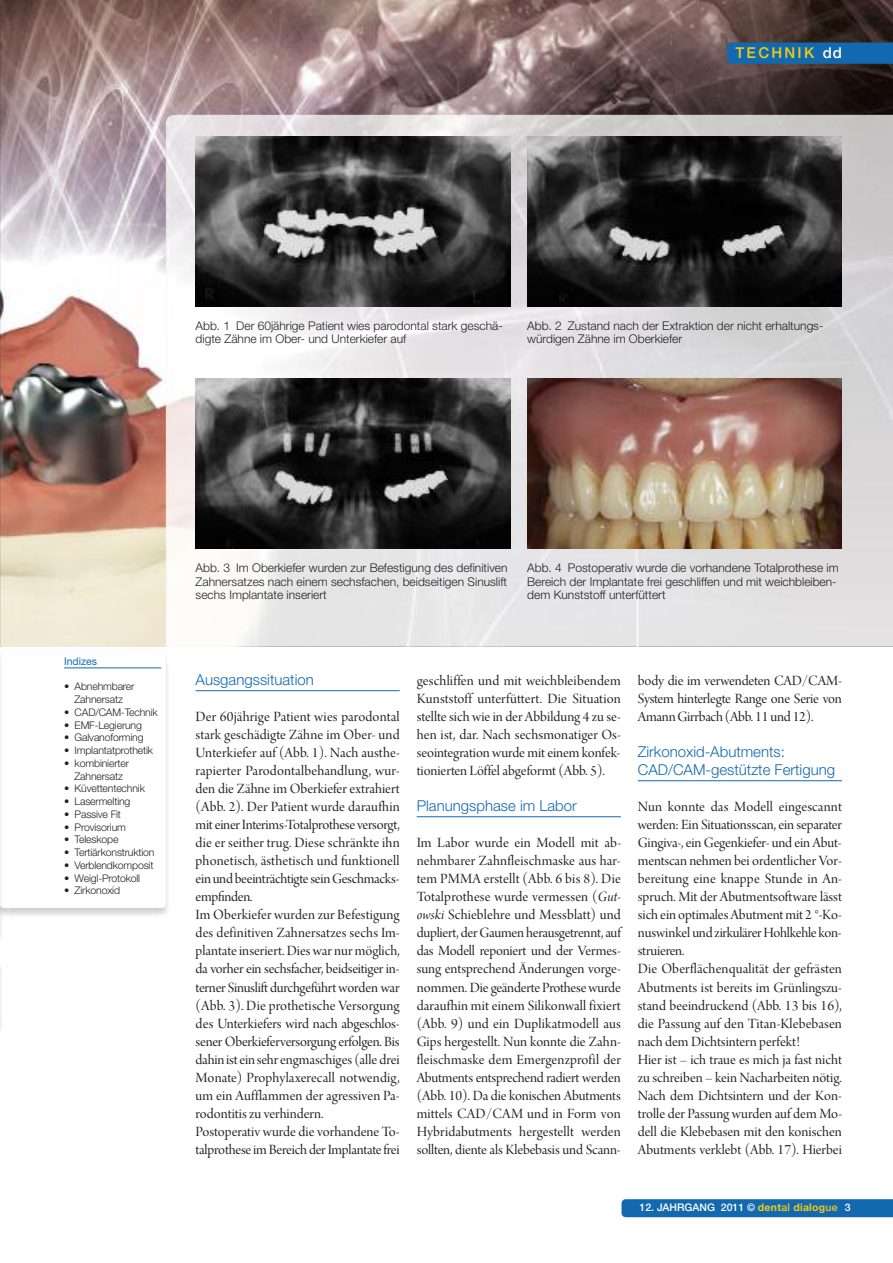
<style>
.page{position:relative;width:893px;height:1263px;background:#fff}
.page>*{position:absolute;margin:0;border:0;box-sizing:border-box;transform-origin:0 0}
.t1{font:15px/18px "Arno Pro Display";color:#222221;text-align:justify}
.t2{font:300 15px/18px "Helvetica Neue";color:#1369b0}
.t3{font:500 15px "Helvetica Neue";letter-spacing:.15em;color:#f1cb13}
.t4{font:300 12px/13.5px "Helvetica Neue";color:#222221}
.t5{font:300 10.5px/12.8px "Helvetica Neue";letter-spacing:-.015em;color:#222221;text-align:center}
.t6{font:500 10.5px "Helvetica Neue";color:#fff}
.t7{font:10.5px "Helvetica Neue";color:#1369b0}
.s1{color:#fff}
.s2{font-family:"Arno Pro Italic Display"}
.s3{font-weight:700;color:#f1cb13}
.s4{color:#f1cb13}
</style>
<div class="page">
<img style="left:0;top:0;width:893px;height:646px">
<div style="left:727px;top:43px;width:166px;height:21px;background:#1369b0"></div>
<img style="left:166px;top:644px;width:727px;height:3px">
<img style="left:166px;top:115px;width:727px;height:8px">
<div style="left:621px;top:1199px;width:272px;height:18px;background:#1369b0"></div>
<hr style="left:64px;top:668px;width:97px;height:1px;background:#1369b0">
<img style="left:0;top:967px;width:1px;height:63px">
<img style="left:196px;top:136px;width:314px;height:170px">
<img style="left:527px;top:136px;width:315px;height:170px">
<img style="left:196px;top:378px;width:314px;height:171px">
<img style="left:527px;top:379px;width:315px;height:170px">
<hr style="left:196px;top:690px;width:204px;height:1px;background:#1369b0">
<hr style="left:417px;top:816px;width:204px;height:1px;background:#1369b0">
<hr style="left:638px;top:780px;width:204px;height:1px;background:#1369b0">
<img style="left:0;top:920px;width:1px;height:16px">
<img style="left:0;top:908px;width:9px;height:12px">
<img style="left:0;top:653px;width:3px;height:255px">
<p class="t3" style="left:735px;top:47px;width:108px">TECHNIK <span class="s1">dd</span></p>
<p class="t4" style="left:196px;top:320px;width:309px">Abb. 1 Der 60jährige Patient wies parodontal stark geschä&shy;digte Zähne im Ober- und Unterkiefer auf</p>
<p class="t4" style="left:527px;top:320px;width:298px">Abb. 2 Zustand nach der Extraktion der nicht erhaltungs&shy;würdigen Zähne im Oberkiefer</p>
<p class="t7" style="left:64px;top:657px;width:35px">Indizes</p>
<p class="t5" style="left:64px;top:681px;width:72px">• Abnehmbarer<br>Zahnersatz</p>
<p class="t5" style="left:64px;top:707px;width:95px">• CAD/CAM-Technik</p>
<p class="t5" style="left:64px;top:719px;width:79px">• EMF-Legierung</p>
<p class="t5" style="left:64px;top:732px;width:81px">• Galvanoforming</p>
<p class="t5" style="left:64px;top:745px;width:91px">• Implantatprothetik</p>
<p class="t5" style="left:64px;top:758px;width:66px">• kombinierter<br>Zahnersatz</p>
<p class="t5" style="left:64px;top:783px;width:82px">• Küvettentechnik</p>
<p class="t5" style="left:64px;top:796px;width:68px">• Lasermelting</p>
<p class="t5" style="left:64px;top:809px;width:59px">• Passive Fit</p>
<p class="t5" style="left:64px;top:821px;width:63px">• Provisorium</p>
<p class="t5" style="left:64px;top:834px;width:56px">• Teleskope</p>
<p class="t5" style="left:64px;top:847px;width:92px">• Tertiärkonstruktion</p>
<p class="t5" style="left:64px;top:860px;width:91px">• Verblendkomposit</p>
<p class="t5" style="left:64px;top:872px;width:78px">• Weigl-Protokoll</p>
<p class="t5" style="left:64px;top:885px;width:58px">• Zirkonoxid</p>
<p class="t4" style="left:196px;top:562px;width:313px;text-align:justify">Abb. 3 Im Oberkiefer wurden zur Befestigung des definitiven Zahnersatzes nach einem sechsfachen, beidseitigen Sinuslift sechs Implantate inseriert</p>
<p class="t4" style="left:527px;top:562px;width:313px">Abb. 4 Postoperativ wurde die vorhandene Totalprothese im<br>Bereich der Implantate frei geschliffen und mit weichbleiben&shy;dem Kunststoff unterfüttert</p>
<p class="t2" style="left:196px;top:672px;width:120px">Ausgangssituation</p>
<p class="t1" style="left:196px;top:709px;width:206px;text-align:left">Der 60jährige Patient wies parodontal stark geschädigte Zähne im Ober- und Unterkiefer auf (Abb. 1). Nach austhe&shy;rapierter Parodontalbehandlung, wur&shy;den die Zähne im Oberkiefer extrahiert (Abb. 2). Der Patient wurde daraufhin miteinerInterims-Totalprotheseversorgt, die er seither trug. Diese schränkte ihn phonetisch, ästhetisch und funktionell einundbeeinträchtigteseinGeschmacks&shy;empfinden.<br>Im Oberkiefer wurden zur Befestigung des definitiven Zahnersatzes sechs Im&shy;plantateinseriert.Dies war nur möglich, da vorher ein sechsfacher, beidseitiger in&shy;terner Sinuslift durchgeführt worden war (Abb. 3). Die prothetische Versorgung des Unterkiefers wird nach abgeschlos&shy;sener Oberkieferversorgung erfolgen. Bis dahin istein sehrengmaschiges(alle drei Monate) Prophylaxerecall notwendig, um ein Aufflammen der agressiven Pa&shy;rodontitis zu verhindern.<br>Postoperativ wurde die vorhandene To&shy;talprotheseimBereich derImplantatefrei</p>
<p class="t1" style="left:417px;top:673px;width:206px">geschliffen und mit weichbleibendem Kunststoff unterfüttert. Die Situation stellte sich wie in der Abbildung 4 zu se&shy;hen ist, dar. Nach sechsmonatiger Os&shy;seointegration wurde mit einem konfek&shy;tionierten Löffel abgeformt (Abb. 5).</p>
<p class="t2" style="left:417px;top:798px;width:162px">Planungsphase im Labor</p>
<p class="t1" style="left:417px;top:835px;width:206px">Im Labor wurde ein Modell mit ab&shy;nehmbarer Zahnfleischmaske aus har&shy;tem PMMA erstellt (Abb. 6 bis 8). Die Totalprothese wurde vermessen (<span class="s2">Gut&shy;owski</span> Schieblehre und Messblatt) und dupliert, derGaumen herausgetrennt,auf das Modell reponiert und der Vermes&shy;sung entsprechend Änderungen vorge&shy;nommen. Die geänderte Prothese wurde daraufhin mit einem Silikonwall fixiert (Abb. 9) und ein Duplikatmodell aus Gips hergestellt. Nun konnte die Zahn&shy;fleischmaske dem Emergenzprofil der Abutments entsprechend radiert werden (Abb. 10). Da die konischen Abutments mittels CAD/CAM und in Form von Hybridabutments hergestellt werden sollten, diente als Klebebasis und Scann-</p>
<p class="t1" style="left:638px;top:673px;width:206px">body die im verwendeten CAD/CAM-System hinterlegte Range one Serie von AmannGirrbach (Abb. 11 und 12).</p>
<p class="t2" style="left:638px;top:744px;width:199px">Zirkonoxid-Abutments:<br>CAD/CAM-gestützte Fertigung</p>
<p class="t1" style="left:638px;top:799px;width:206px;text-align:left">Nun konnte das Modell eingescannt werden: Ein Situationsscan, ein separater Gingiva-, ein Gegenkiefer- und ein Abut&shy;mentscan nehmen bei ordentlicher Vor&shy;bereitung eine knappe Stunde in An&shy;spruch. Mit der Abutmentsoftware lässt sich ein optimalesAbutmentmit 2 °-Ko&shy;nuswinkel und zirkulärerHohlkehle kon&shy;struieren.<br>Die Oberflächenqualität der gefrästen Abutments ist bereits im Grünlingszu&shy;stand beeindruckend (Abb. 13 bis 16), die Passung auf den Titan-Klebebasen nach dem Dichtsintern perfekt!<br>Hier ist – ich traue es mich ja fast nicht zu schreiben – kein Nacharbeiten nötig.<br>Nach dem Dichtsintern und der Kon&shy;trolle der Passung wurden auf dem Mo&shy;dell die Klebebasen mit den konischen Abutments verklebt (Abb. 17). Hierbei</p>
<p class="t6" style="left:639px;top:1204px;width:212px">12. JAHRGANG 2011 © <span class="s3">dent</span><span class="s4">al</span> <span class="s3">dialog</span><span class="s4">ue</span> 3</p>
</div>
